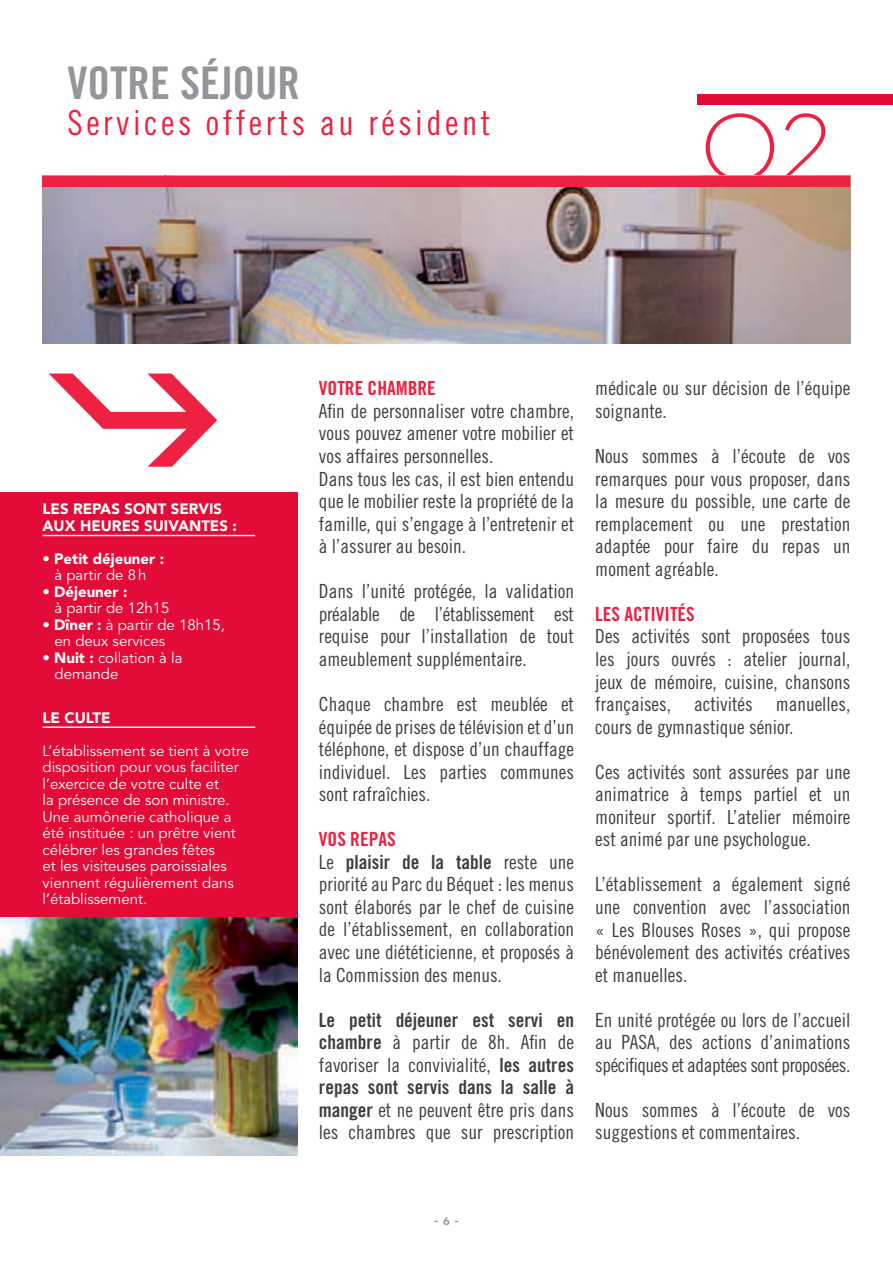
<style>
.page{position:relative;width:893px;height:1263px;background:#fff}
.page>*{position:absolute;margin:0;border:0;box-sizing:border-box;transform-origin:0 0}
.t1{font:300 132.3px "Neutra Disp";color:#ed2141}
.t2{font:45px "Trade Gothic LT Std Bd Cn 20";color:#939598}
.t3{font:34.5px "Trade Gothic LT Std Cn 18";letter-spacing:.1em;color:#ed2141}
.t4{font:19.5px/22.5px "Trade Gothic LT Std Cn 18";color:#3e3e3f;text-align:justify}
.t5{font:19.5px/22.5px "Trade Gothic LT Std Bd Cn 20";color:#3e3e3f}
.t6{font:19.5px "Trade Gothic LT Std Bd Cn 20";color:#ed2141}
.t7{font:15px/16.5px "Avenir";color:#fff}
.t8{font:900 15px/16.5px "Avenir";color:#fff}
.t9{font:15px "Neutra Text TF Demi SC";color:#939598}
.s1{font-weight:400}
.s2{font-weight:900}
.s3{color:#ed2141}
.s4{font-family:"Trade Gothic LT Std Cn 18"}
.s5{font-family:"Trade Gothic LT Std Bd Cn 20"}
</style>
<div class="page">
<div style="left:0;top:492px;width:298px;height:663px;background:#e30b37"></div>
<hr style="left:43px;top:535px;width:212px;height:1px;background:#fff">
<hr style="left:43px;top:726px;width:212px;height:2px;background:#fff">
<div style="left:697px;top:94px;width:196px;height:10px;background:#e30b37"></div>
<img style="left:43px;top:187px;width:807px;height:156px">
<div style="left:43px;top:176px;width:807px;height:11px;background:#ed2141"></div>
<svg style="left:49px;top:373px;width:168px;height:94px"></svg>
<img style="left:0;top:917px;width:298px;height:238px">
<h2 class="t2" style="left:68px;top:56px;width:234px">VOTRE SÉJOUR</h2>
<h3 class="t3" style="left:68px;top:102px;width:424px">Services offerts au résident</h3>
<h1 class="t1" style="left:700px;top:64px;width:133px">02</h1>
<p class="t8" style="left:43px;top:501px;width:196px">LES REPAS SONT SERVIS<br>AUX HEURES SUIVANTES :</p>
<p class="t8" style="left:43px;top:550px;width:123px;text-align:center"><span class="s1">•</span> Petit déjeuner : <span class="s1">à partir de 8 h</span></p>
<p class="t7" style="left:55px;top:584px;width:116px;text-indent:-12px">• <span class="s2">Déjeuner :<br></span>à partir de 12h15</p>
<p class="t7" style="left:55px;top:617px;width:172px;text-indent:-12px">• <span class="s2">Dîner :</span> à partir de 18h15, en deux services</p>
<p class="t7" style="left:55px;top:650px;width:129px;text-indent:-12px">• <span class="s2">Nuit :</span> collation à la demande</p>
<p class="t8" style="left:43px;top:709px;width:70px">LE CULTE</p>
<p class="t7" style="left:43px;top:742px;width:208px">L’établissement se tient à votre disposition pour vous faciliter l’exercice de votre culte et<br>la présence de son ministre.<br>Une aumônerie catholique a été instituée : un prêtre vient célébrer les grandes fêtes<br>et les visiteuses paroissiales viennent régulièrement dans l’établissement.</p>
<p class="t6" style="left:319px;top:377px;width:118px">VOTRE CHAMBRE</p>
<p class="t4" style="left:319px;top:399px;width:257px;text-align:left">Afin de personnaliser votre chambre, vous pouvez amener votre mobilier et vos affaires personnelles.<br>Dans tous les cas, il est bien entendu que le mobilier reste la propriété de la famille, qui s’engage à l’entretenir et à l’assurer au besoin.</p>
<p class="t4" style="left:319px;top:580px;width:257px">Dans l’unité protégée, la validation préalable de l’établissement est requise pour l’installation de tout ameublement supplémentaire.</p>
<p class="t4" style="left:319px;top:693px;width:257px">Chaque chambre est meublée et équipée de prises de télévision et d’un téléphone, et dispose d’un chauffage individuel. Les parties communes sont rafraîchies.</p>
<p class="t5" style="left:319px;top:828px;width:257px"><span class="s3">VOS REPAS<br></span><span class="s4">Le</span> plaisir de la table <span class="s4">reste une</span></p>
<p class="t4" style="left:319px;top:873px;width:257px">priorité au Parc du Béquet : les menus sont élaborés par le chef de cuisine de l’établissement, en collaboration avec une diététicienne, et proposés à la Commission des menus.</p>
<p class="t5" style="left:319px;top:1008px;width:257px">Le petit déjeuner est servi en</p>
<p class="t4" style="left:319px;top:1031px;width:257px"><span class="s5">chambre</span> à partir de 8h. Afin de favoriser la convivialité, <span class="s5">les autres</span></p>
<p class="t5" style="left:319px;top:1076px;width:257px">repas sont servis dans la salle à</p>
<p class="t4" style="left:319px;top:1098px;width:257px"><span class="s5">manger</span> et ne peuvent être pris dans les chambres que sur prescription</p>
<p class="t4" style="left:595px;top:377px;width:257px">médicale ou sur décision de l’équipe soignante.</p>
<p class="t4" style="left:595px;top:445px;width:257px">Nous sommes à l’écoute de vos remarques pour vous proposer, dans la mesure du possible, une carte de remplacement ou une prestation adaptée pour faire du repas un moment agréable.</p>
<p class="t6" style="left:595px;top:602px;width:101px">LES ACTIVITÉS</p>
<p class="t4" style="left:595px;top:625px;width:257px">Des activités sont proposées tous les jours ouvrés : atelier journal, jeux de mémoire, cuisine, chansons françaises, activités manuelles, cours de gymnastique sénior.</p>
<p class="t4" style="left:595px;top:760px;width:257px">Ces activités sont assurées par une animatrice à temps partiel et un moniteur sportif. L’atelier mémoire est animé par une psychologue.</p>
<p class="t4" style="left:595px;top:873px;width:257px">L’établissement a également signé une convention avec l’association « Les Blouses Roses », qui propose bénévolement des activités créatives et manuelles.</p>
<p class="t4" style="left:595px;top:1008px;width:257px">En unité protégée ou lors de l’accueil au PASA, des actions d’animations spécifiques et adaptées sont proposées.</p>
<p class="t4" style="left:595px;top:1098px;width:257px">Nous sommes à l’écoute de vos suggestions et commentaires.</p>
<p class="t9" style="left:434px;top:1211px;width:26px">-6-</p>
</div>
